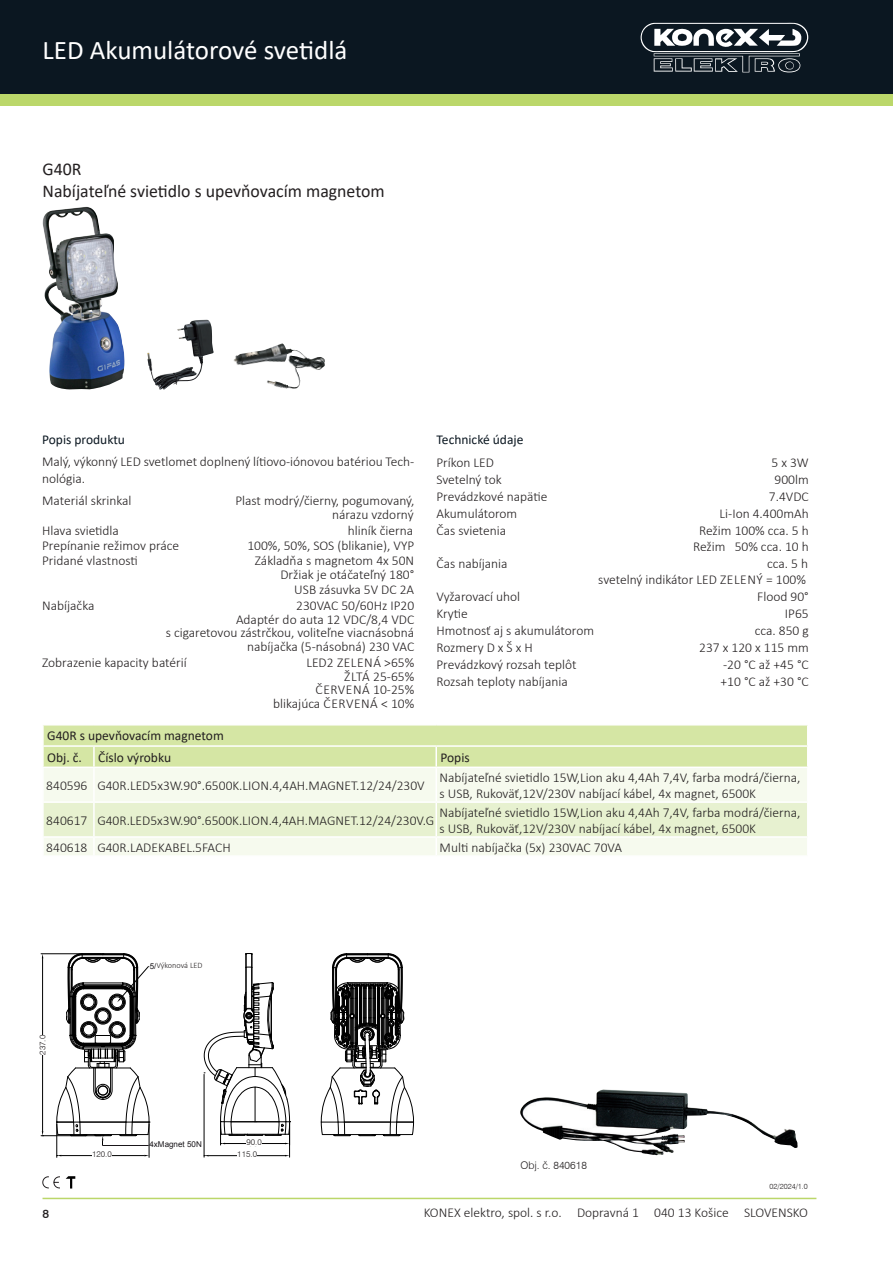
<style>
.page{position:relative;width:893px;height:1263px;background:#fff}
.page>*{position:absolute;margin:0;border:0;box-sizing:border-box;transform-origin:0 0}
.Haupttitel_links{font:27px "Calibri";color:#fff}
.Titel_Produkt_11pt{font:18px "Calibri";color:#231f20}
.t1{font:300 13.5px/16.2px "Calibri";color:#231f20}
.Titel_Produkt_11pt-2{font:13.5px "Calibri";color:#231f20}
.t2{font:13.5px "Calibri";color:#0b1721}
.t3{font:300 13.5px/13.5px "Calibri";letter-spacing:.025em;color:#231f20;text-align:right}
.t4{font:300 13.5px "Calibri";letter-spacing:.04em;color:#231f20}
.Text_8pt_MD_links{font:13.5px "Calibri";color:#231f20}
.t5{font:300 12px "Swiss 721 BT";color:#231f20}
.t6{font:500 12px "Swiss 721 BT";color:#231f20}
.t7{font:300 10.5px "Swiss 721 BT";color:#231f20}
.t8{font:9.15px "Arial";color:#000}
.t9{font:300 8.25px "Swiss 721 BT";color:#231f20}
.t10{font:300 8.25px "Calibri";color:#231f20}
.t11{font:8.1px "Arial";color:#1a171b}
.t12{font:300 7.5px "Swiss 721 BT";color:#231f20}
</style>
<div class="page">
<div style="left:0;top:85px;width:893px;height:21px;background:#bbd76a"></div>
<div style="left:0;top:0;width:893px;height:94px;background:#0b1721"></div>
<hr style="left:43px;top:1198px;width:773px;height:1px;background:#bbd76a">
<img style="left:147px;top:320px;width:60px;height:70px">
<img style="left:233px;top:343px;width:92px;height:46px">
<img style="left:520px;top:1090px;width:278px;height:66px">
<svg style="left:321px;top:953px;width:93px;height:183px"></svg>
<hr style="left:252px;top:967px;width:1px;height:42px;background:#000">
<hr style="left:251px;top:967px;width:1px;height:42px;background:#000">
<hr style="left:246px;top:967px;width:1px;height:42px;background:#000">
<svg style="left:246px;top:953px;width:7px;height:15px"></svg>
<hr style="left:103px;top:1145px;width:46px;height:1px;background:#1a161a">
<hr style="left:149px;top:1124px;width:1px;height:33px;background:#000">
<hr style="left:112px;top:1155px;width:32px;height:1px;background:#000">
<hr style="left:57px;top:1124px;width:1px;height:33px;background:#000">
<hr style="left:61px;top:1155px;width:32px;height:1px;background:#000">
<hr style="left:41px;top:953px;width:60px;height:1px;background:#000">
<hr style="left:41px;top:1135px;width:60px;height:1px;background:#000">
<hr style="left:42px;top:958px;width:1px;height:80px;background:#000">
<hr style="left:42px;top:1054px;width:1px;height:77px;background:#000">
<hr style="left:289px;top:1123px;width:1px;height:34px;background:#000">
<hr style="left:204px;top:1074px;width:1px;height:83px;background:#000">
<hr style="left:253px;top:1155px;width:32px;height:1px;background:#000">
<svg style="left:56px;top:953px;width:94px;height:192px"></svg>
<svg style="left:204px;top:982px;width:87px;height:163px"></svg>
<svg style="left:204px;top:1155px;width:33px;height:1px"></svg>
<img style="left:42px;top:207px;width:83px;height:182px">
<div style="left:237px;top:1151px;width:20px;height:7px;background:#fff"></div>
<div style="left:246px;top:1139px;width:16px;height:7px;background:#fff"></div>
<div style="left:92px;top:1151px;width:20px;height:9px;background:#fff"></div>
<div style="left:38px;top:1035px;width:9px;height:20px;background:#fff"></div>
<svg style="left:42px;top:1176px;width:18px;height:12px"></svg>
<svg style="left:66px;top:1176px;width:9px;height:12px"></svg>
<svg style="left:641px;top:22px;width:167px;height:51px"></svg>
<div style="left:44px;top:768px;width:763px;height:33px;background:#f6faee"></div>
<svg style="left:43px;top:725px;width:765px;height:41px"></svg>
<hr style="left:93px;top:768px;width:2px;height:33px;background:#fff">
<hr style="left:435px;top:768px;width:2px;height:33px;background:#fff">
<svg style="left:43px;top:803px;width:764px;height:52px"></svg>
<p class="Haupttitel_links" style="left:43px;top:32px;width:306px">LED Akumulátorové svetidlá</p>
<p class="Titel_Produkt_11pt" style="left:43px;top:157px;width:40px">G40R</p>
<p class="Titel_Produkt_11pt" style="left:43px;top:178px;width:344px">Nabíjateľné svietidlo s upevňovacím magnetom</p>
<p class="t2" style="left:42px;top:430px;width:84px">Popis produktu</p>
<p class="t1" style="left:42px;top:454px;width:374px">Malý, výkonný LED svetlomet doplnený lítiovo-iónovou batériou Tech&shy;nológia.</p>
<p class="t1" style="left:42px;top:492px;width:91px">Materiál skrinkal</p>
<p class="t1" style="left:235px;top:492px;width:180px">Plast modrý/čierny, pogumovaný,</p>
<p class="t1" style="left:332px;top:506px;width:83px">nárazu vzdorný</p>
<p class="t1" style="left:42px;top:522px;width:78px">Hlava svietidla</p>
<p class="t1" style="left:348px;top:522px;width:67px">hliník čierna</p>
<p class="t1" style="left:42px;top:537px;width:139px">Prepínanie režimov práce</p>
<p class="t1" style="left:247px;top:537px;width:168px">100%, 50%, SOS (blikanie), VYP</p>
<p class="t1" style="left:42px;top:552px;width:97px">Pridané vlastnosti</p>
<p class="t1" style="left:255px;top:552px;width:161px">Základňa s magnetom 4x 50N</p>
<p class="t1" style="left:280px;top:566px;width:135px">Držiak je otáčateľný 180°</p>
<p class="t1" style="left:294px;top:581px;width:121px">USB zásuvka 5V DC 2A</p>
<p class="t1" style="left:42px;top:597px;width:54px">Nabíjačka</p>
<p class="t1" style="left:296px;top:597px;width:120px">230VAC 50/60Hz IP20</p>
<p class="t1" style="left:236px;top:611px;width:180px">Adaptér do auta 12 VDC/8,4 VDC</p>
<p class="t1" style="left:166px;top:624px;width:250px">s cigaretovou zástrčkou, voliteľne viacnásobná</p>
<p class="t1" style="left:247px;top:638px;width:168px">nabíjačka (5-násobná) 230 VAC</p>
<p class="t1" style="left:42px;top:654px;width:146px">Zobrazenie kapacity batérií</p>
<p class="t4" style="left:306px;top:654px;width:109px">LED2 ZELENÁ &gt;65%</p>
<p class="t3" style="left:316px;top:669px;width:100px">ŽLTÁ 25-65%<br>ČERVENÁ 10-25%</p>
<p class="t1" style="left:273px;top:695px;width:143px">blikajúca ČERVENÁ &lt; 10%</p>
<p class="t2" style="left:437px;top:430px;width:88px">Technické údaje</p>
<p class="t1" style="left:437px;top:455px;width:59px">Príkon LED</p>
<p class="t1" style="left:771px;top:455px;width:39px">5 x 3W</p>
<p class="t1" style="left:437px;top:472px;width:67px">Svetelný tok</p>
<p class="t1" style="left:775px;top:472px;width:36px">900lm</p>
<p class="t1" style="left:437px;top:488px;width:112px">Prevádzkové napätie</p>
<p class="t1" style="left:769px;top:488px;width:41px">7.4VDC</p>
<p class="t1" style="left:437px;top:505px;width:82px">Akumulátorom</p>
<p class="t1" style="left:720px;top:505px;width:91px">Li-Ion 4.400mAh</p>
<p class="t1" style="left:437px;top:522px;width:71px">Čas svietenia</p>
<p class="t1" style="left:699px;top:522px;width:111px">Režim 100% cca. 5 h</p>
<p class="t1" style="left:693px;top:539px;width:117px">Režim 50% cca. 10 h</p>
<p class="t1" style="left:437px;top:555px;width:73px">Čas nabíjania</p>
<p class="t1" style="left:598px;top:555px;width:211px;text-align:right">cca. 5 h<br>svetelný indikátor LED ZELENÝ = 100%</p>
<p class="t1" style="left:437px;top:589px;width:85px">Vyžarovací uhol</p>
<p class="t1" style="left:757px;top:589px;width:53px">Flood 90°</p>
<p class="t1" style="left:437px;top:606px;width:33px">Krytie</p>
<p class="t1" style="left:785px;top:606px;width:25px">IP65</p>
<p class="t1" style="left:437px;top:622px;width:159px">Hmotnosť aj s akumulátorom</p>
<p class="t1" style="left:755px;top:622px;width:55px">cca. 850 g</p>
<p class="t1" style="left:437px;top:639px;width:98px">Rozmery D x Š x H</p>
<p class="t1" style="left:699px;top:639px;width:111px">237 x 120 x 115 mm</p>
<p class="t1" style="left:437px;top:656px;width:142px">Prevádzkový rozsah teplôt</p>
<p class="t1" style="left:723px;top:656px;width:87px">-20 °C až +45 °C</p>
<p class="t1" style="left:437px;top:673px;width:133px">Rozsah teploty nabíjania</p>
<p class="t1" style="left:720px;top:673px;width:90px">+10 °C až +30 °C</p>
<p class="Titel_Produkt_11pt-2" style="left:47px;top:727px;width:178px">G40R s upevňovacím magnetom</p>
<p class="Titel_Produkt_11pt-2" style="left:47px;top:748px;width:36px">Obj. č.</p>
<p class="Titel_Produkt_11pt-2" style="left:98px;top:748px;width:74px">Číslo výrobku</p>
<p class="Text_8pt_MD_links" style="left:440px;top:748px;width:31px">Popis</p>
<p class="t1" style="left:46px;top:777px;width:43px">840596</p>
<p class="t1" style="left:97px;top:777px;width:329px">G40R.LED5x3W.90°.6500K.LION.4,4AH.MAGNET.12/24/230V</p>
<p class="t1" style="left:440px;top:769px;width:362px">Nabíjateľné svietidlo 15W,Lion aku 4,4Ah 7,4V, farba modrá/čierna, s USB, Rukoväť,12V/230V nabíjací kábel, 4x magnet, 6500K</p>
<p class="t1" style="left:46px;top:812px;width:43px">840617</p>
<p class="t1" style="left:97px;top:812px;width:338px">G40R.LED5x3W.90°.6500K.LION.4,4AH.MAGNET.12/24/230V.G</p>
<p class="t1" style="left:440px;top:804px;width:362px">Nabíjateľné svietidlo 15W,Lion aku 4,4Ah 7,4V, farba modrá/čierna, s USB, Rukoväť,12V/230V nabíjací kábel, 4x magnet, 6500K</p>
<p class="t1" style="left:46px;top:839px;width:43px">840618</p>
<p class="t1" style="left:97px;top:839px;width:135px">G40R.LADEKABEL.5FACH</p>
<p class="t1" style="left:440px;top:839px;width:184px">Multi nabíjačka (5x) 230VAC 70VA</p>
<p class="t9" style="left:38px;top:1055px;width:21px;rotate:-90deg">237.0</p>
<p class="t8" style="left:36px;top:1052px;width:17px;rotate:-90deg">237</p>
<p class="t10" style="left:157px;top:960px;width:47px">Výkonová LED</p>
<p class="t11" style="left:150px;top:960px;width:49px">5/Power-LED</p>
<p class="t9" style="left:92px;top:1149px;width:21px">120.0</p>
<p class="t8" style="left:94px;top:1150px;width:17px">120</p>
<p class="t11" style="left:149px;top:1139px;width:54px">4xMagnet 50N</p>
<p class="t8" style="left:248px;top:1136px;width:12px">90</p>
<p class="t9" style="left:246px;top:1137px;width:17px">90.0</p>
<p class="t8" style="left:237px;top:1149px;width:16px">115</p>
<p class="t9" style="left:237px;top:1149px;width:21px">115.0</p>
<p class="t7" style="left:521px;top:1159px;width:68px">Obj. č. 840618</p>
<p class="t12" style="left:770px;top:1181px;width:40px">02/2024/1.0</p>
<p class="t1" style="left:424px;top:1204px;width:386px">KONEX elektro, spol. s r.o. Dopravná 1 040 13 Košice SLOVENSKO</p>
<p class="t6" style="left:43px;top:1206px;width:8px">8</p>
<p class="t5" style="left:390px;top:1206px;width:419px">GIFAS ELECTRIC Gesellschaft m.b.H. · Strass 2 · A-5301 Eugendorf / Salzburg</p>
</div>
